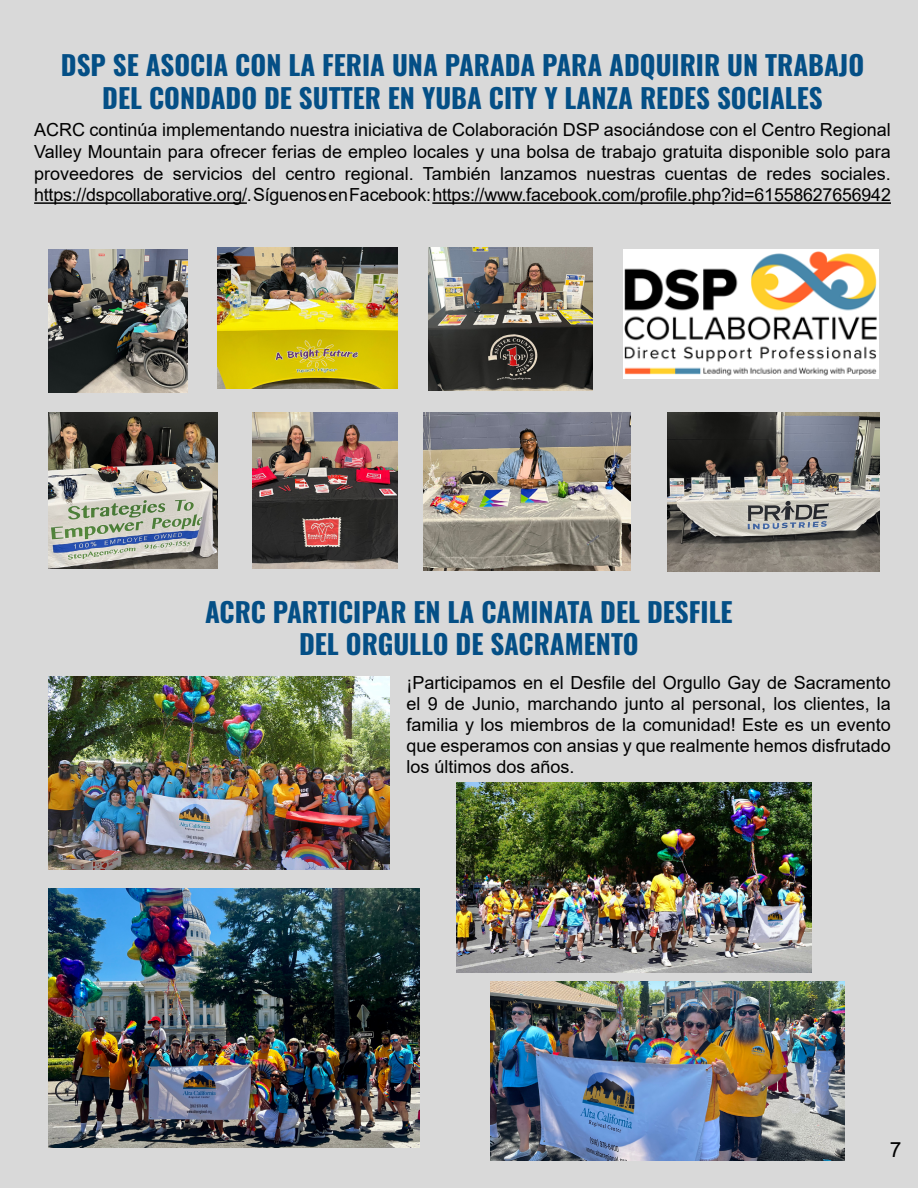
<style>
.page{position:relative;width:918px;height:1188px;background:#d9d9d9}
.page>*{position:absolute;margin:0;border:0;box-sizing:border-box;transform-origin:0 0}
.t1{font:700 27px/32.4px "Oswald";color:#044f86;text-align:center}
.t2{font:21px "Arial";color:#000}
.t3{font:18px/21px "Arial";letter-spacing:-.005em;color:#000;text-align:justify}
</style>
<div class="page">
<img style="left:667px;top:412px;width:213px;height:160px">
<img style="left:252px;top:412px;width:145px;height:156px">
<img style="left:429px;top:247px;width:164px;height:143px">
<img style="left:49px;top:412px;width:168px;height:156px">
<img style="left:423px;top:412px;width:207px;height:159px">
<img style="left:218px;top:247px;width:180px;height:141px">
<img style="left:49px;top:249px;width:138px;height:143px">
<img style="left:623px;top:249px;width:256px;height:130px">
<img style="left:49px;top:888px;width:371px;height:259px">
<img style="left:490px;top:982px;width:354px;height:179px">
<img style="left:49px;top:677px;width:341px;height:192px">
<img style="left:457px;top:782px;width:354px;height:190px">
<hr style="left:34px;top:202px;width:213px;height:2px;background:#000">
<hr style="left:432px;top:202px;width:459px;height:2px;background:#000">
<p class="t1" style="left:61px;top:47px;width:805px">DSP SE ASOCIA CON LA FERIA UNA PARADA PARA ADQUIRIR UN TRABAJO<br>DEL CONDADO DE SUTTER EN YUBA CITY Y LANZA REDES SOCIALES</p>
<p class="t3" style="left:34px;top:119px;width:858px;line-height:21.6px">ACRC continúa implementando nuestra iniciativa de Colaboración DSP asociándose con el Centro Regional Valley Mountain para ofrecer ferias de empleo locales y una bolsa de trabajo gratuita disponible solo para proveedores de servicios del centro regional. También lanzamos nuestras cuentas de redes sociales. https://dspcollaborative.org/. Síguenos en Facebook: https://www.facebook.com/profile.php?id=61558627656942</p>
<p class="t1" style="left:205px;top:593px;width:529px">ACRC PARTICIPAR EN LA CAMINATA DEL DESFILE<br>DEL ORGULLO DE SACRAMENTO</p>
<p class="t3" style="left:407px;top:672px;width:486px">¡Participamos en el Desfile del Orgullo Gay de Sacramento el 9 de Junio, marchando junto al personal, los clientes, la familia y los miembros de la comunidad! Este es un evento que esperamos con ansias y que realmente hemos disfrutado los últimos dos años.</p>
<p class="t2" style="left:890px;top:1135px;width:13px">7</p>
</div>
